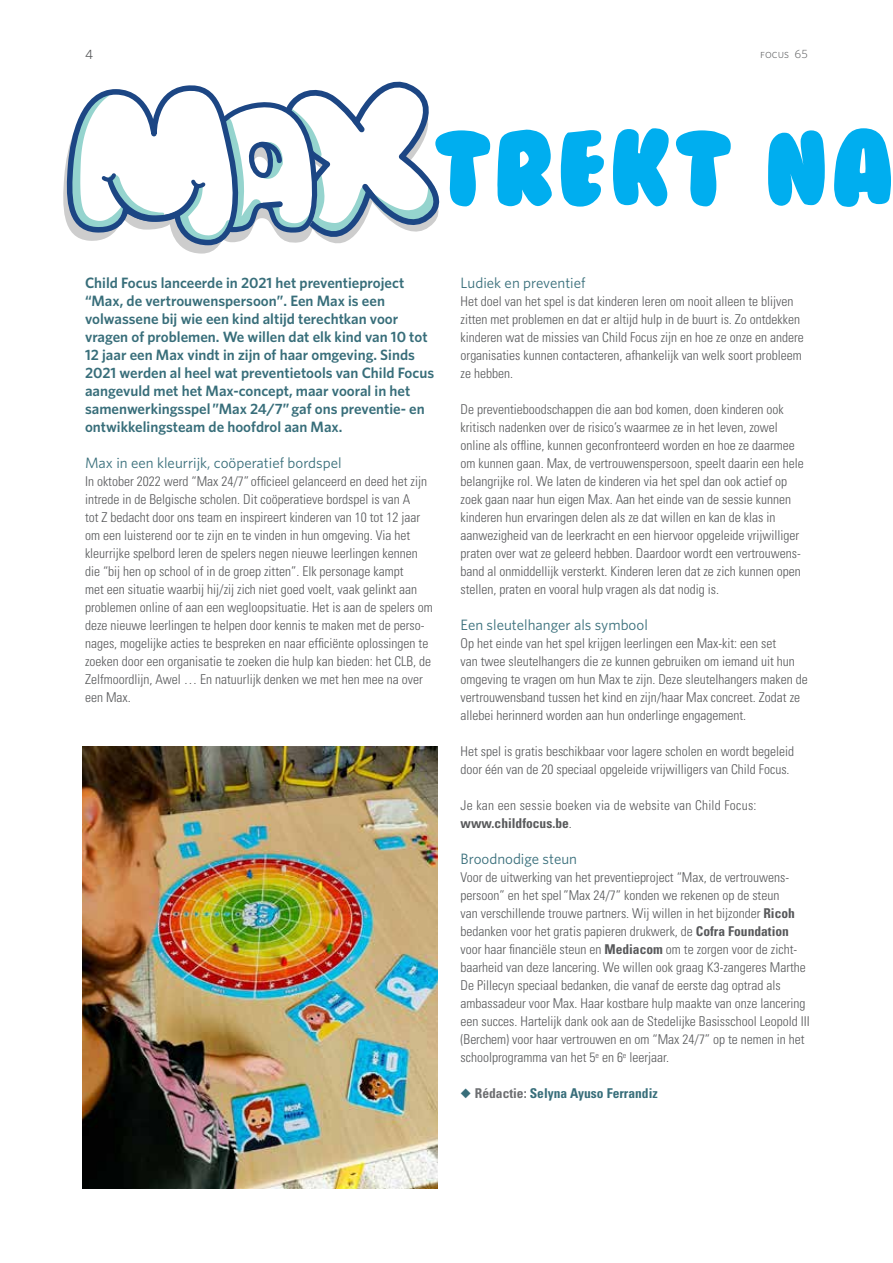
<style>
.page{position:relative;width:893px;height:1263px;background:#fff}
.page>*{position:absolute;margin:0;border:0;box-sizing:border-box;transform-origin:0 0}
.t1{font:97.5px "Bubble Gum";letter-spacing:.03em;color:#00aeef}
.t2{font:600 15px/18px "Whitney";color:#386e7a}
.t3{font:15px "Whitney";color:#386e7a}
.t4{font:300 condensed 13.5px/18px "Univers LT Std";color:#58595b}
.t5{font:300 condensed 13.5px/18px "Univers LT Std";letter-spacing:.02em;color:#58595b}
.t6{font:700 condensed 13.5px "Univers LT Std";color:#386e7a}
.t7{font:13.5px "Whitney";color:#58595b}
.t8{font:300 12px "Whitney";color:#58595b}
.s1{font-weight:700}
.s2{color:#6d6e71}
</style>
<div class="page">
<img style="left:83px;top:747px;width:355px;height:441px">
<svg style="left:63px;top:81px;width:377px;height:173px"></svg>
<p class="t7" style="left:85px;top:45px;width:10px">4</p>
<p class="t8" style="left:760px;top:46px;width:49px">focus 65</p>
<h1 class="t1" style="left:434px;top:121px;width:461px">TREKT NA</h1>
<p class="t2" style="left:85px;top:273px;width:351px">Child Focus lanceerde in 2021 het preventieproject “Max, de vertrouwenspersoon”. Een Max is een volwassene bij wie een kind altijd terechtkan voor vragen of problemen. We willen dat elk kind van 10 tot 12 jaar een Max vindt in zijn of haar omgeving. Sinds 2021 werden al heel wat preventietools van Child Focus aangevuld met het Max-concept, maar vooral in het samenwerkingsspel ”Max 24/7” gaf ons preventie- en ontwikkelingsteam de hoofdrol aan Max.</p>
<p class="t3" style="left:85px;top:453px;width:258px">Max in een kleurrijk, coöperatief bordspel</p>
<p class="t4" style="left:85px;top:472px;width:349px">In oktober 2022 werd “Max 24/7” officieel gelanceerd en deed het zijn intrede in de Belgische scholen. Dit coöperatieve bordspel is van A<br>tot Z bedacht door ons team en inspireert kinderen van 10 tot 12 jaar om een luisterend oor te zijn en te vinden in hun omgeving. Via het kleurrijke spelbord leren de spelers negen nieuwe leerlingen kennen die “bij hen op school of in de groep zitten”. Elk personage kampt<br>met een situatie waarbij hij/zij zich niet goed voelt, vaak gelinkt aan problemen online of aan een wegloopsituatie. Het is aan de spelers om deze nieuwe leerlingen te helpen door kennis te maken met de perso&shy;nages, mogelijke acties te bespreken en naar efficiënte oplossingen te zoeken door een organisatie te zoeken die hulp kan bieden: het CLB, de Zelfmoordlijn, Awel … En natuurlijk denken we met hen mee na over een Max.</p>
<p class="t3" style="left:461px;top:273px;width:127px">Ludiek en preventief</p>
<p class="t4" style="left:461px;top:292px;width:345px">Het doel van het spel is dat kinderen leren om nooit alleen te blijven zitten met problemen en dat er altijd hulp in de buurt is. Zo ontdekken kinderen wat de missies van Child Focus zijn en hoe ze onze en andere organisaties kunnen contacteren, afhankelijk van welk soort probleem ze hebben.</p>
<p class="t4" style="left:461px;top:400px;width:345px">De preventieboodschappen die aan bod komen, doen kinderen ook kritisch nadenken over de risico’s waarmee ze in het leven, zowel online als offline, kunnen geconfronteerd worden en hoe ze daarmee om kunnen gaan. Max, de vertrouwenspersoon, speelt daarin een hele belangrijke rol. We laten de kinderen via het spel dan ook actief op zoek gaan naar hun eigen Max. Aan het einde van de sessie kunnen kinderen hun ervaringen delen als ze dat willen en kan de klas in aanwezigheid van de leerkracht en een hiervoor opgeleide vrijwilliger praten over wat ze geleerd hebben. Daardoor wordt een vertrouwens&shy;band al onmiddellijk versterkt. Kinderen leren dat ze zich kunnen open stellen, praten en vooral hulp vragen als dat nodig is.</p>
<p class="t3" style="left:461px;top:615px;width:189px">Een sleutelhanger als symbool</p>
<p class="t4" style="left:461px;top:634px;width:349px">Op het einde van het spel krijgen leerlingen een Max-kit: een set<br>van twee sleutelhangers die ze kunnen gebruiken om iemand uit hun omgeving te vragen om hun Max te zijn. Deze sleutelhangers maken de vertrouwensband tussen het kind en zijn/haar Max concreet. Zodat ze allebei herinnerd worden aan hun onderlinge engagement.</p>
<p class="t4" style="left:461px;top:742px;width:335px">Het spel is gratis beschikbaar voor lagere scholen en wordt begeleid door één van de 20 speciaal opgeleide vrijwilligers van Child Focus.</p>
<p class="t5" style="left:461px;top:796px;width:297px">Je kan een sessie boeken via de website van Child Focus: <span class="s1">www.childfocus.be</span>.</p>
<p class="t3" style="left:461px;top:849px;width:118px">Broodnodige steun</p>
<p class="t4" style="left:461px;top:868px;width:351px">Voor de uitwerking van het preventieproject “Max, de vertrouwens&shy;persoon” en het spel”Max 24/7” konden we rekenen op de steun<br>van verschillende trouwe partners. Wij willen in het bijzonder <span class="s1">Ricoh </span>bedanken voor het gratis papieren drukwerk, de <span class="s1">Cofra Foundation </span>voor haar financiële steun en <span class="s1">Mediacom</span> om te zorgen voor de zicht&shy;baarheid van deze lancering. We willen ook graag K3-zangeres Marthe De Pillecyn speciaal bedanken, die vanaf de eerste dag optrad als ambassadeur voor Max. Haar kostbare hulp maakte van onze lancering een succes. Hartelijk dank ook aan de Stedelijke Basisschool Leopold III (Berchem) voor haar vertrouwen en om “Max 24/7” op te nemen in het schoolprogramma van het 5<sup>e</sup> en 6<sup>e</sup> leerjaar.</p>
<p class="t6" style="left:461px;top:1085px;width:199px">◆ <span class="s2">Rédactie:</span> Selyna Ayuso Ferrandiz</p>
</div>
